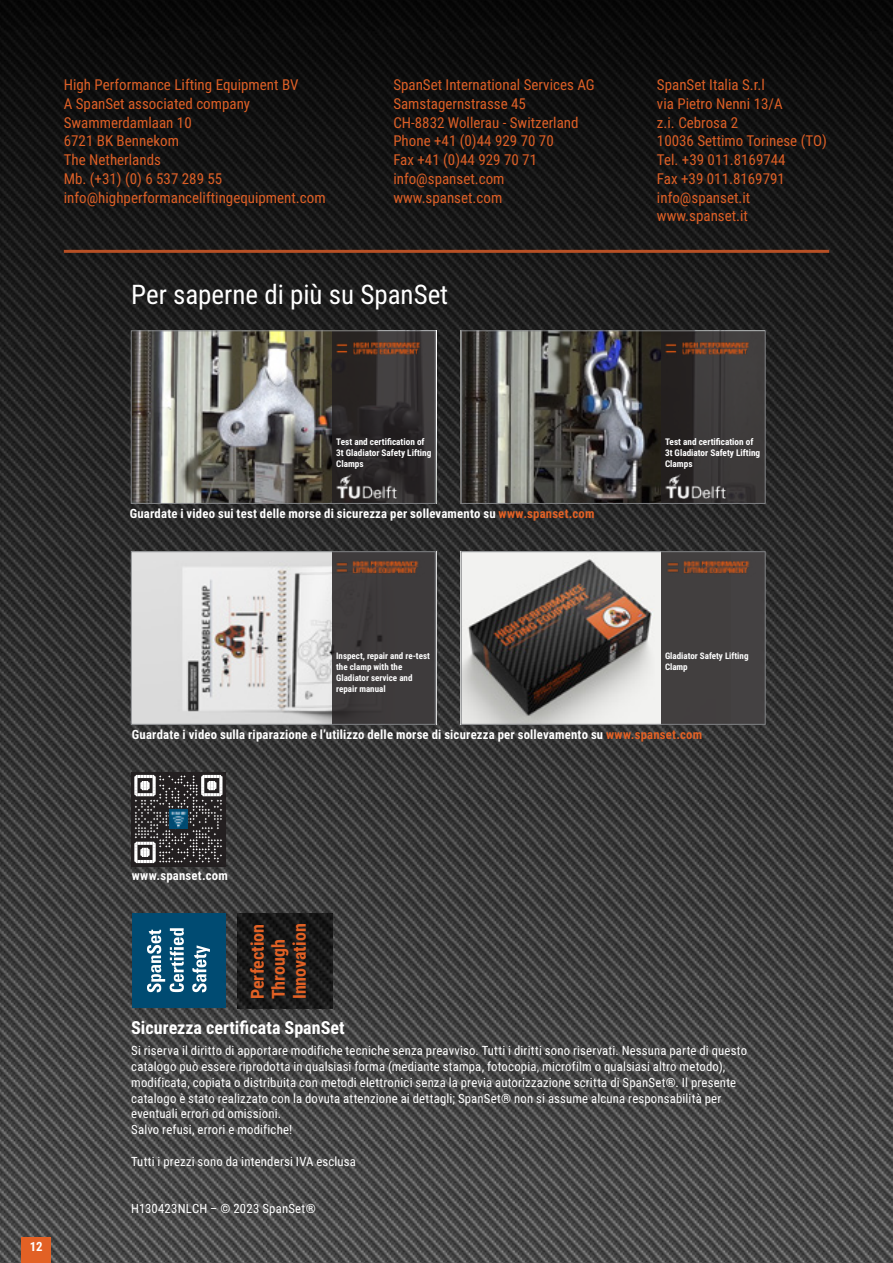
<style>
.page{position:relative;width:893px;height:1263px;background:#fff}
.page>*{position:absolute;margin:0;border:0;box-sizing:border-box;transform-origin:0 0}
.t1{font:27px "Roboto Condensed";color:#fff}
.tabel_diap{font:700 18px "Roboto Condensed";color:#e26125}
.t2{font:700 18px "Roboto Condensed";color:#fff}
.t3{font:15px "Roboto Condensed";color:#dd5f26}
._1-italiaans_diap-regular{font:12.75px/15.8px "Roboto Condensed";letter-spacing:.015em;color:#fff}
.Bijschrift_links-bold{font:700 12.75px "Roboto Condensed";letter-spacing:.015em;color:#fff}
._1-tekst_duits{font:12.75px "Roboto Condensed";letter-spacing:.015em;color:#fff}
.t4{font:700 9.15px/11.1px "Roboto Condensed";color:#fff}
.t5{font:700 9px/10.8px "Roboto Condensed";color:#fff}
.s1{color:#e26125}
</style>
<div class="page">
<img style="left:0;top:0;width:893px;height:1263px">
<img style="left:238px;top:914px;width:94px;height:94px">
<div style="left:131px;top:772px;width:94px;height:94px;background:#231f20"></div>
<svg style="left:134px;top:775px;width:88px;height:88px"></svg>
<img style="left:169px;top:810px;width:19px;height:18px">
<img style="left:133px;top:553px;width:199px;height:170px">
<hr style="left:64px;top:250px;width:765px;height:3px;background:#b75025">
<img style="left:133px;top:332px;width:199px;height:170px">
<img style="left:463px;top:332px;width:198px;height:170px">
<svg style="left:332px;top:332px;width:102px;height:170px;background:#2f2b2c"></svg>
<svg style="left:661px;top:332px;width:103px;height:170px;background:#353232"></svg>
<div style="left:332px;top:551px;width:104px;height:174px;background:#3e3b3c"></div>
<img style="left:336px;top:474px;width:62px;height:25px">
<img style="left:665px;top:474px;width:62px;height:25px">
<img style="left:335px;top:340px;width:94px;height:17px">
<img style="left:664px;top:340px;width:94px;height:17px">
<img style="left:463px;top:553px;width:198px;height:170px">
<img style="left:336px;top:560px;width:83px;height:14px">
<div style="left:661px;top:551px;width:104px;height:174px;background:#423f3f"></div>
<img style="left:667px;top:560px;width:83px;height:14px">
<div style="left:132px;top:913px;width:94px;height:94px;background:#004b72"></div>
<svg style="left:192px;top:945px;width:18px;height:47px"></svg>
<svg style="left:147px;top:928px;width:37px;height:64px"></svg>
<div style="left:131px;top:330px;width:305px;height:174px;border:1px solid #808285"></div>
<div style="left:131px;top:551px;width:305px;height:174px;border:1px solid #808285"></div>
<div style="left:461px;top:330px;width:305px;height:174px;border:1px solid #808285"></div>
<div style="left:461px;top:551px;width:305px;height:174px;border:1px solid #808285"></div>
<div style="left:21px;top:1237px;width:30px;height:26px;background:#e26125"></div>
<p class="t3" style="left:64px;top:74px;width:236px">High Performance Lifting Equipment BV</p>
<p class="t3" style="left:64px;top:93px;width:188px">A SpanSet associated company</p>
<p class="t3" style="left:64px;top:112px;width:129px">Swammerdamlaan 10</p>
<p class="t3" style="left:64px;top:130px;width:117px">6721 BK Bennekom</p>
<p class="t3" style="left:64px;top:149px;width:99px">The Netherlands</p>
<p class="t3" style="left:64px;top:168px;width:160px">Mb. (+31) (0) 6 537 289 55</p>
<p class="t3" style="left:64px;top:187px;width:263px">info@highperformanceliftingequipment.com</p>
<p class="t3" style="left:393px;top:74px;width:203px">SpanSet International Services AG</p>
<p class="t3" style="left:393px;top:93px;width:134px">Samstagernstrasse 45</p>
<p class="t3" style="left:393px;top:112px;width:187px">CH-8832 Wollerau - Switzerland</p>
<p class="t3" style="left:393px;top:130px;width:162px">Phone +41 (0)44 929 70 70</p>
<p class="t3" style="left:393px;top:149px;width:145px">Fax +41 (0)44 929 70 71</p>
<p class="t3" style="left:393px;top:168px;width:113px">info@spanset.com</p>
<p class="t3" style="left:393px;top:187px;width:110px">www.spanset.com</p>
<p class="t1" style="left:131px;top:275px;width:319px">Per saperne di più su SpanSet</p>
<p class="t3" style="left:657px;top:74px;width:109px">SpanSet Italia S.r.l</p>
<p class="t3" style="left:657px;top:93px;width:127px">via Pietro Nenni 13/A</p>
<p class="t3" style="left:657px;top:112px;width:83px">z.i. Cebrosa 2</p>
<p class="t3" style="left:657px;top:130px;width:171px">10036 Settimo Torinese (TO)</p>
<p class="t3" style="left:657px;top:149px;width:130px">Tel. +39 011.8169744</p>
<p class="t3" style="left:657px;top:168px;width:129px">Fax +39 011.8169791</p>
<p class="t3" style="left:657px;top:187px;width:95px">info@spanset.it</p>
<p class="t3" style="left:657px;top:205px;width:93px">www.spanset.it</p>
<p class="t4" style="left:336px;top:435px;width:97px">Test and certification of<br>3t Gladiator Safety Lifting<br>Clamps</p>
<p class="t4" style="left:665px;top:435px;width:97px">Test and certification of<br>3t Gladiator Safety Lifting<br>Clamps</p>
<p class="Bijschrift_links-bold" style="left:130px;top:504px;width:466px">Guardate i video sui test delle morse di sicurezza per sollevamento su <span class="s1">www.spanset.com</span></p>
<p class="Bijschrift_links-bold" style="left:30px;top:1238px;width:14px">12</p>
<p class="t5" style="left:336px;top:650px;width:95px">Inspect, repair and re-test the clamp with the<br>Gladiator service and repair manual</p>
<p class="t5" style="left:665px;top:650px;width:85px">Gladiator Safety Lifting<br>Clamp</p>
<p class="Bijschrift_links-bold" style="left:132px;top:725px;width:572px">Guardate i video sulla riparazione e l’utilizzo delle morse di sicurezza per sollevamento su <span class="s1">www.spanset.com</span></p>
<p class="Bijschrift_links-bold" style="left:132px;top:867px;width:97px">www.spanset.com</p>
<p class="tabel_diap" style="left:287px;top:999px;width:77px;rotate:-90deg">Innovation</p>
<p class="tabel_diap" style="left:245px;top:999px;width:77px;rotate:-90deg">Perfection</p>
<p class="tabel_diap" style="left:266px;top:999px;width:62px;rotate:-90deg">Through</p>
<p class="t2" style="left:131px;top:1015px;width:215px">Sicurezza certificata SpanSet</p>
<p class="_1-italiaans_diap-regular" style="left:131px;top:1042px;width:617px">Si riserva il diritto di apportare modifiche tecniche senza preavviso. Tutti i diritti sono riservati. Nessuna parte di questo catalogo può essere riprodotta in qualsiasi forma (mediante stampa, fotocopia, microfilm o qualsiasi altro metodo), modificata, copiata o distribuita con metodi elettronici senza la previa autorizzazione scritta di SpanSet®. Il presente catalogo è stato realizzato con la dovuta attenzione ai dettagli; SpanSet® non si assume alcuna responsabilità per eventuali errori od omissioni.</p>
<p class="_1-italiaans_diap-regular" style="left:131px;top:1121px;width:163px">Salvo refusi, errori e modifiche!</p>
<p class="_1-italiaans_diap-regular" style="left:131px;top:1153px;width:226px">Tutti i prezzi sono da intendersi IVA esclusa</p>
<p class="_1-tekst_duits" style="left:131px;top:1199px;width:186px">H130423NLCH – © 2023 SpanSet®</p>
</div>
